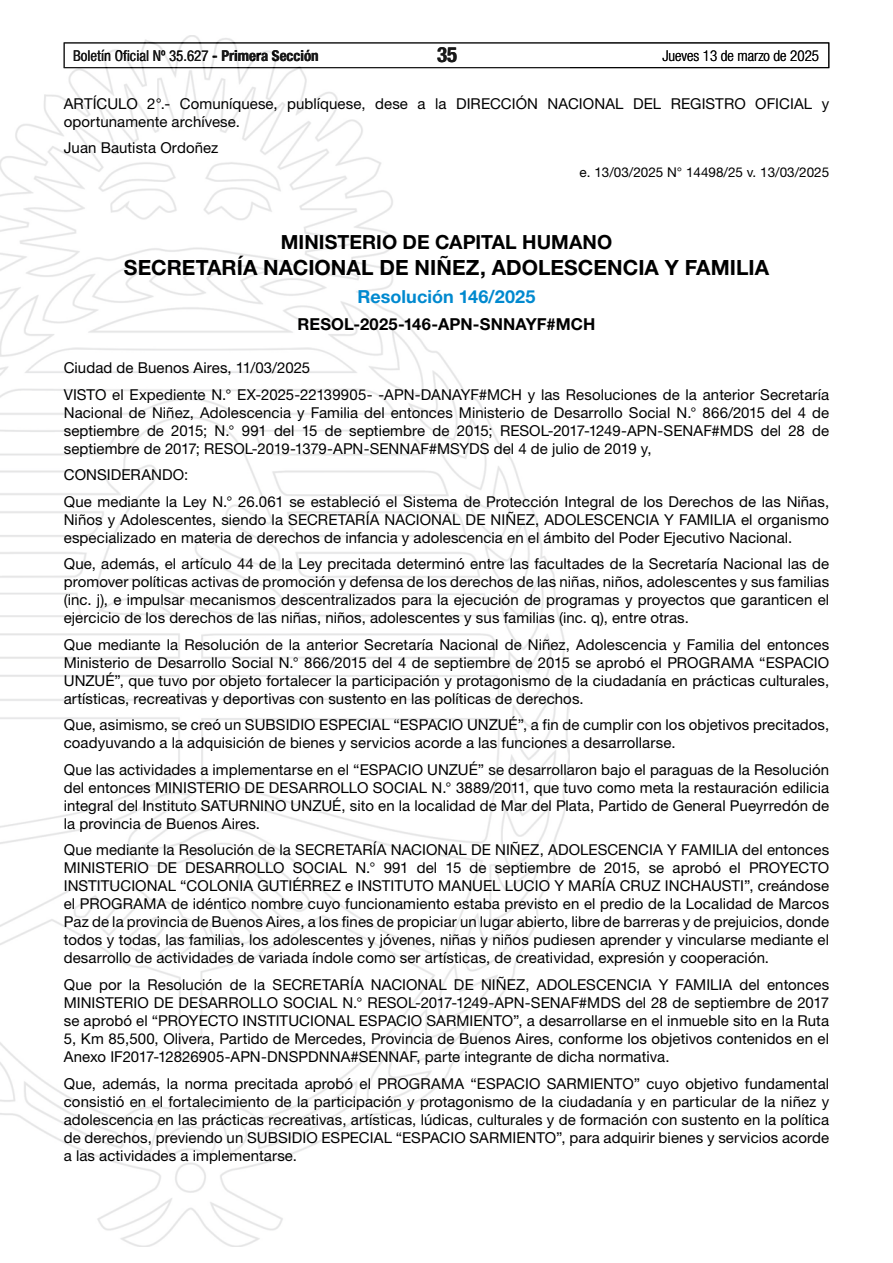
<style>
.page{position:relative;width:893px;height:1263px;background:#fff}
.page>*{position:absolute;margin:0;border:0;box-sizing:border-box;transform-origin:0 0}
.t1{font:700 21px "Helvetica Neue LT Std";letter-spacing:.005em;color:#000}
.t2{font:700 condensed 21px "Helvetica Neue LT Std";color:#000}
.t3{font:700 19.5px "Helvetica Neue LT Std";letter-spacing:.005em;color:#000}
.t4{font:700 18px "Helvetica Neue LT Std";letter-spacing:.005em;color:#0089cf}
.t5{font:700 16.5px "Helvetica Neue LT Std";letter-spacing:.01em;color:#000}
.t6{font:15px/18px "Helvetica Neue LT Std";letter-spacing:.005em;color:#000;text-align:justify}
.t7{font:condensed 15px "Helvetica Neue LT Std";color:#000}
.t8{font:300 condensed 15px "Helvetica Neue LT Std";color:#000}
.t9{font:13.5px "Helvetica Neue LT Std";color:#000}
.s1{font-weight:700}
</style>
<div class="page">
<div style="left:64px;top:43px;width:765px;height:25px;border:1px solid #000"></div>
<img style="left:0;top:35px;width:569px;height:1211px">
<p class="t7" style="left:73px;top:47px;width:247px">Boletín Oficial Nº 35.627 <span class="s1">- Primera Sección</span></p>
<h1 class="t2" style="left:437px;top:42px;width:22px">35</h1>
<p class="t8" style="left:662px;top:47px;width:158px">Jueves 13 de marzo de 2025</p>
<p class="t6" style="left:64px;top:94px;width:767px">ARTÍCULO 2°.- Comuníquese, publíquese, dese a la DIRECCIÓN NACIONAL DEL REGISTRO OFICIAL y oportunamente archívese.</p>
<p class="t6" style="left:64px;top:138px;width:156px">Juan Bautista Ordoñez</p>
<p class="t9" style="left:580px;top:164px;width:251px">e. 13/03/2025 N° 14498/25 v. 13/03/2025</p>
<h2 class="t3" style="left:281px;top:230px;width:333px">MINISTERIO DE CAPITAL HUMANO</h2>
<h1 class="t1" style="left:124px;top:255px;width:647px">SECRETARÍA NACIONAL DE NIÑEZ, ADOLESCENCIA Y FAMILIA</h1>
<p class="t4" style="left:357px;top:286px;width:180px">Resolución 146/2025</p>
<p class="t5" style="left:297px;top:314px;width:299px">RESOL-2025-146-APN-SNNAYF#MCH</p>
<p class="t6" style="left:64px;top:354px;width:767px;line-height:26.5px">Ciudad de Buenos Aires, 11/03/2025<br>VISTO el Expediente N.° EX-2025-22139905- -APN-DANAYF#MCH y las Resoluciones de la anterior Secretaría</p>
<p class="t6" style="left:64px;top:403px;width:767px">Nacional de Niñez, Adolescencia y Familia del entonces Ministerio de Desarrollo Social N.° 866/2015 del 4 de septiembre de 2015; N.° 991 del 15 de septiembre de 2015; RESOL-2017-1249-APN-SENAF#MDS del 28 de septiembre de 2017; RESOL-2019-1379-APN-SENNAF#MSYDS del 4 de julio de 2019 y,</p>
<p class="t6" style="left:64px;top:462px;width:767px;line-height:26.5px">CONSIDERANDO:<br>Que mediante la Ley N.° 26.061 se estableció el Sistema de Protección Integral de los Derechos de las Niñas,</p>
<p class="t6" style="left:64px;top:510px;width:767px">Niños y Adolescentes, siendo la SECRETARÍA NACIONAL DE NIÑEZ, ADOLESCENCIA Y FAMILIA el organismo especializado en materia de derechos de infancia y adolescencia en el ámbito del Poder Ejecutivo Nacional.</p>
<p class="t6" style="left:64px;top:555px;width:767px">Que, además, el artículo 44 de la Ley precitada determinó entre las facultades de la Secretaría Nacional las de promover políticas activas de promoción y defensa de los derechos de las niñas, niños, adolescentes y sus familias (inc. j), e impulsar mecanismos descentralizados para la ejecución de programas y proyectos que garanticen el ejercicio de los derechos de las niñas, niños, adolescentes y sus familias (inc. q), entre otras.</p>
<p class="t6" style="left:64px;top:635px;width:767px">Que mediante la Resolución de la anterior Secretaría Nacional de Niñez, Adolescencia y Familia del entonces Ministerio de Desarrollo Social N.° 866/2015 del 4 de septiembre de 2015 se aprobó el PROGRAMA “ESPACIO UNZUÉ”, que tuvo por objeto fortalecer la participación y protagonismo de la ciudadanía en prácticas culturales, artísticas, recreativas y deportivas con sustento en las políticas de derechos.</p>
<p class="t6" style="left:64px;top:716px;width:767px">Que, asimismo, se creó un SUBSIDIO ESPECIAL “ESPACIO UNZUÉ”, a fin de cumplir con los objetivos precitados, coadyuvando a la adquisición de bienes y servicios acorde a las funciones a desarrollarse.</p>
<p class="t6" style="left:64px;top:760px;width:767px">Que las actividades a implementarse en el “ESPACIO UNZUÉ” se desarrollaron bajo el paraguas de la Resolución del entonces MINISTERIO DE DESARROLLO SOCIAL N.° 3889/2011, que tuvo como meta la restauración edilicia integral del Instituto SATURNINO UNZUÉ, sito en la localidad de Mar del Plata, Partido de General Pueyrredón de la provincia de Buenos Aires.</p>
<p class="t6" style="left:64px;top:841px;width:767px">Que mediante la Resolución de la SECRETARÍA NACIONAL DE NIÑEZ, ADOLESCENCIA Y FAMILIA del entonces MINISTERIO DE DESARROLLO SOCIAL N.° 991 del 15 de septiembre de 2015, se aprobó el PROYECTO INSTITUCIONAL “COLONIA GUTIÉRREZ e INSTITUTO MANUEL LUCIO Y MARÍA CRUZ INCHAUSTI”, creándose el PROGRAMA de idéntico nombre cuyo funcionamiento estaba previsto en el predio de la Localidad de Marcos Paz de la provincia de Buenos Aires, a los fines de propiciar un lugar abierto, libre de barreras y de prejuicios, donde todos y todas, las familias, los adolescentes y jóvenes, niñas y niños pudiesen aprender y vincularse mediante el desarrollo de actividades de variada índole como ser artísticas, de creatividad, expresión y cooperación.</p>
<p class="t6" style="left:64px;top:975px;width:767px">Que por la Resolución de la SECRETARÍA NACIONAL DE NIÑEZ, ADOLESCENCIA Y FAMILIA del entonces MINISTERIO DE DESARROLLO SOCIAL N.° RESOL-2017-1249-APN-SENAF#MDS del 28 de septiembre de 2017 se aprobó el “PROYECTO INSTITUCIONAL ESPACIO SARMIENTO”, a desarrollarse en el inmueble sito en la Ruta 5, Km 85,500, Olivera, Partido de Mercedes, Provincia de Buenos Aires, conforme los objetivos contenidos en el Anexo IF2017-12826905-APN-DNSPDNNA#SENNAF, parte integrante de dicha normativa.</p>
<p class="t6" style="left:64px;top:1074px;width:767px">Que, además, la norma precitada aprobó el PROGRAMA “ESPACIO SARMIENTO” cuyo objetivo fundamental consistió en el fortalecimiento de la participación y protagonismo de la ciudadanía y en particular de la niñez y adolescencia en las prácticas recreativas, artísticas, lúdicas, culturales y de formación con sustento en la política de derechos, previendo un SUBSIDIO ESPECIAL “ESPACIO SARMIENTO”, para adquirir bienes y servicios acorde a las actividades a implementarse.</p>
</div>
